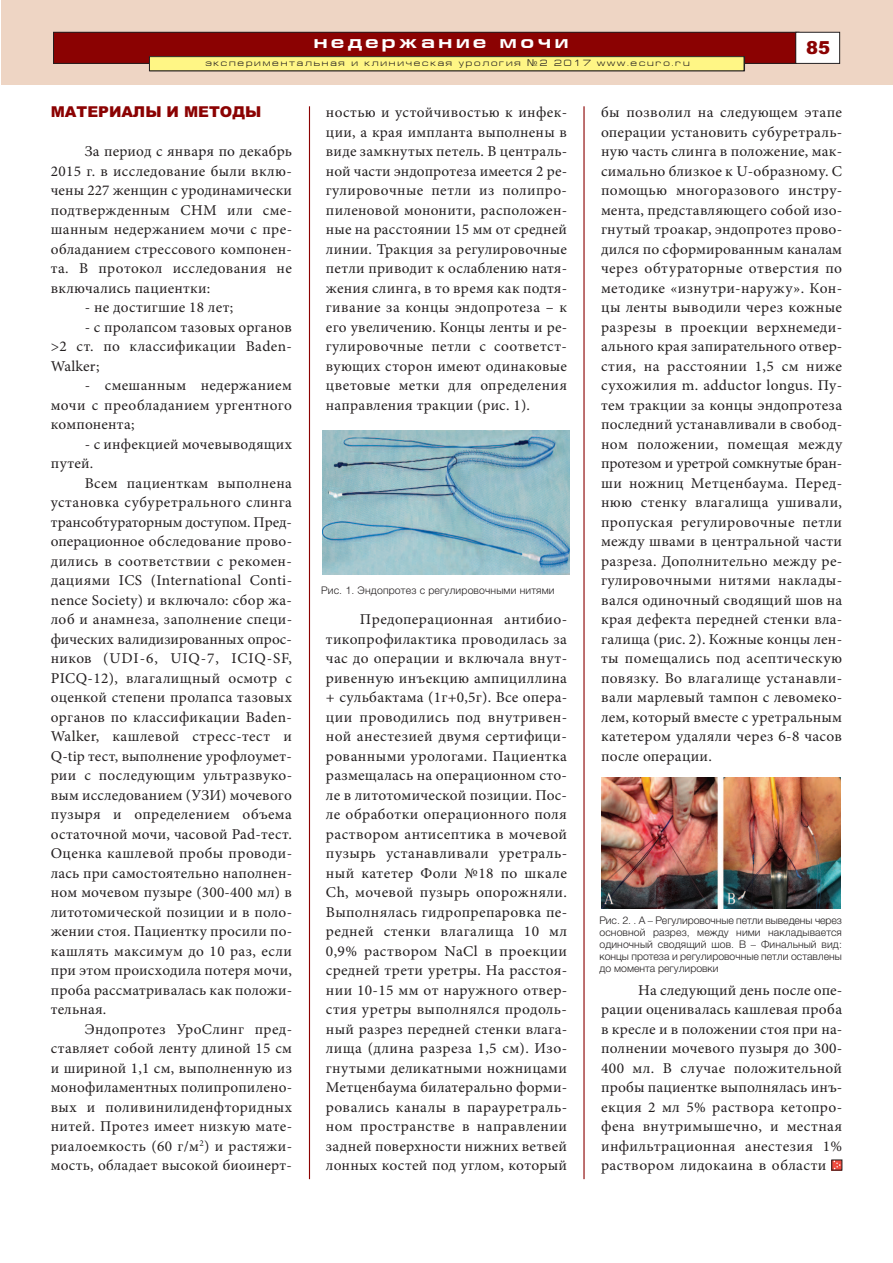
<style>
.page{position:relative;width:893px;height:1263px;background:#fff}
.page>*{position:absolute;margin:0;border:0;box-sizing:border-box;transform-origin:0 0}
.t1{font:700 18px "Europe Ext";letter-spacing:.2em;color:#fff}
.t2{font:900 18px "Arial";color:#8b0202}
.t3{font:15px/19.5px "Minion Pro";letter-spacing:.02em;color:#231f20;text-align:justify}
.t4{font:900 15px "Arial";color:#8b0202}
.t5{font:300 10.5px/12px "Helvetica";color:#231f20;text-align:justify}
.t6{font:9px "Europe Ext Normal";letter-spacing:.2em;color:#231f20}
.s1{font-family:"Europe"}
</style>
<div class="page">
<div style="left:1px;top:0;width:892px;height:85px;background:#eed5c4"></div>
<div style="left:54px;top:32px;width:745px;height:31px;background:#8b0202"></div>
<div style="left:53px;top:32px;width:746px;height:32px;border:1px solid #231f20"></div>
<div style="left:796px;top:32px;width:44px;height:31px;background:#fff"></div>
<div style="left:795px;top:32px;width:45px;height:32px;border:1px solid #231f20"></div>
<div style="left:149px;top:57px;width:595px;height:14px;background:#fff685"></div>
<div style="left:149px;top:56px;width:595px;height:15px;border:1px solid #231f20"></div>
<hr style="left:309px;top:106px;width:1px;height:1073px;background:#8b0202">
<hr style="left:583px;top:106px;width:2px;height:1073px;background:#8b0202">
<div style="left:831px;top:1160px;width:11px;height:10px;border:1px solid #231f20"></div>
<svg style="left:832px;top:1159px;width:10px;height:11px"></svg>
<img style="left:323px;top:431px;width:247px;height:144px">
<img style="left:601px;top:777px;width:240px;height:131px">
<p class="t1" style="left:314px;top:31px;width:256px">недержание мочи</p>
<p class="t2" style="left:806px;top:37px;width:26px">85</p>
<p class="t6" style="left:205px;top:57px;width:486px">экспериментальная и клиническая урология <span class="s1">¹</span>2 2017 www.ecuro.ru</p>
<p class="t4" style="left:51px;top:103px;width:212px">МАТЕРИАЛЫ И МЕТОДЫ</p>
<p class="t3" style="left:51px;top:143px;width:243px;text-indent:34px">За период с января по декабрь 2015 г. в исследование были вклю&shy;чены 227 женщин с уродинамически подтвержденным СНМ или сме&shy;шанным недержанием мочи с пре&shy;обладанием стрессового компонен&shy;та. В протокол исследования не включались пациентки:</p>
<p class="t3" style="left:85px;top:299px;width:150px">- не достигшие 18 лет;</p>
<p class="t3" style="left:51px;top:318px;width:243px;text-indent:34px">- с пролапсом тазовых органов &gt;2 ст. по классификации Baden-Walker;</p>
<p class="t3" style="left:51px;top:377px;width:243px;text-indent:34px">- смешанным недержанием мочи с преобладанием ургентного компонента;</p>
<p class="t3" style="left:51px;top:435px;width:243px;text-indent:34px">- с инфекцией мочевыводящих путей.</p>
<p class="t3" style="left:51px;top:474px;width:243px;text-indent:34px">Всем пациенткам выполнена установка субуретрального слинга трансобтураторным доступом. Пред&shy;операционное обследование прово&shy;дились в соответствии с рекомен&shy;дациями ICS (International Conti&shy;nence Society) и включало: сбор жа&shy;лоб и анамнеза, заполнение специ&shy;фических валидизированных опрос&shy;ников (UDI-6, UIQ-7, ICIQ-SF, PICQ-12), влагалищный осмотр с оценкой степени пролапса тазовых органов по классификации Baden-Walker, кашлевой стресс-тест и Q-tip тест, выполнение урофлоумет&shy;рии с последующим ультразвуко&shy;вым исследованием (УЗИ) мочевого пузыря и определением объема остаточной мочи, часовой Pad-тест.<br>Оценка кашлевой пробы проводи&shy;лась при самостоятельно наполнен&shy;ном мочевом пузыре (300-400 мл) в литотомической позиции и в поло&shy;жении стоя. Пациентку просили по&shy;кашлять максимум до 10 раз, если при этом происходила потеря мочи, проба рассматривалась как положи&shy;тельная.</p>
<p class="t3" style="left:51px;top:1020px;width:243px;text-indent:34px">Эндопротез УроСлинг пред&shy;ставляет собой ленту длиной 15 см и шириной 1,1 см, выполненную из монофиламентных полипропилено&shy;вых и поливинилиденфторидных нитей. Протез имеет низкую мате&shy;риалоемкость (60 г/м<sup>2</sup>) и растяжи&shy;мость, обладает высокой биоинерт-</p>
<p class="t6" style="left:207px;top:58px;width:486px">экспериментальная и клиническая урология <span class="s1">¹</span>2 2017 www.ecuro.ru</p>
<p class="t3" style="left:601px;top:104px;width:243px">бы позволил на следующем этапе операции установить субуретраль&shy;ную часть слинга в положение, мак&shy;симально близкое к U-образному. С помощью многоразового инстру&shy;мента, представляющего собой изо&shy;гнутый троакар, эндопротез прово&shy;дился по сформированным каналам через обтураторные отверстия по методике «изнутри-наружу». Кон&shy;цы ленты выводили через кожные разрезы в проекции верхнемеди&shy;ального края запирательного отвер&shy;стия, на расстоянии 1,5 см ниже сухожилия m. adductor longus. Пу&shy;тем тракции за концы эндопротеза последний устанавливали в свобод&shy;ном положении, помещая между протезом и уретрой сомкнутые бран&shy;ши ножниц Метценбаума. Перед&shy;нюю стенку влагалища ушивали, пропуская регулировочные петли между швами в центральной части разреза. Дополнительно между ре&shy;гулировочными нитями наклады&shy;вался одиночный сводящий шов на края дефекта передней стенки вла&shy;галища (рис. 2). Кожные концы лен&shy;ты помещались под асептическую повязку. Во влагалище устанавли&shy;вали марлевый тампон с левомеко&shy;лем, который вместе с уретральным катетером удаляли через 6-8 часов после операции.</p>
<p class="t3" style="left:326px;top:104px;width:243px">ностью и устойчивостью к инфек&shy;ции, а края импланта выполнены в виде замкнутых петель. В централь&shy;ной части эндопротеза имеется 2 ре&shy;гулировочные петли из полипро&shy;пиленовой мононити, расположен&shy;ные на расстоянии 15 мм от средней линии. Тракция за регулировочные петли приводит к ослаблению натя&shy;жения слинга, в то время как подтя&shy;гивание за концы эндопротеза – к его увеличению. Концы ленты и ре&shy;гулировочные петли с соответст&shy;вующих сторон имеют одинаковые цветовые метки для определения направления тракции (рис. 1).</p>
<p class="t5" style="left:321px;top:583px;width:235px">Рис. 1. Эндопротез с регулировочными нитями</p>
<p class="t3" style="left:326px;top:611px;width:243px;text-indent:34px">Предоперационная антибио&shy;тикопрофилактика проводилась за час до операции и включала внут&shy;ривенную инъекцию ампициллина + сульбактама (1г+0,5г). Все опера&shy;ции проводились под внутривен&shy;ной анестезией двумя сертифици&shy;рованными урологами. Пациентка размещалась на операционном сто&shy;ле в литотомической позиции. Пос&shy;ле обработки операционного поля раствором антисептика в мочевой пузырь устанавливали уретраль&shy;ный катетер Фоли №18 по шкале Ch, мочевой пузырь опорожняли.<br>Выполнялась гидропрепаровка пе&shy;редней стенки влагалища 10 мл 0,9% раствором NaCl в проекции средней трети уретры. На расстоя&shy;нии 10-15 мм от наружного отвер&shy;стия уретры выполнялся продоль&shy;ный разрез передней стенки влага&shy;лища (длина разреза 1,5 см). Изо&shy;гнутыми деликатными ножницами Метценбаума билатерально форми&shy;ровались каналы в парауретраль&shy;ном пространстве в направлении задней поверхности нижних ветвей лонных костей под углом, который</p>
<p class="t5" style="left:599px;top:914px;width:244px">Рис. 2. . А – Регулировочные петли выведены через основной разрез, между ними накладывается одиночный сводящий шов. В – Финальный вид: концы протеза и регулировочные петли оставлены до момента регулировки</p>
<p class="t3" style="left:601px;top:981px;width:243px;text-indent:37px">На следующий день после опе&shy;рации оценивалась кашлевая проба в кресле и в положении стоя при на&shy;полнении мочевого пузыря до 300- 400 мл. В случае положительной пробы пациентке выполнялась инъ&shy;екция 2 мл 5% раствора кетопро&shy;фена внутримышечно, и местная инфильтрационная анестезия 1% раствором лидокаина в области</p>
</div>
